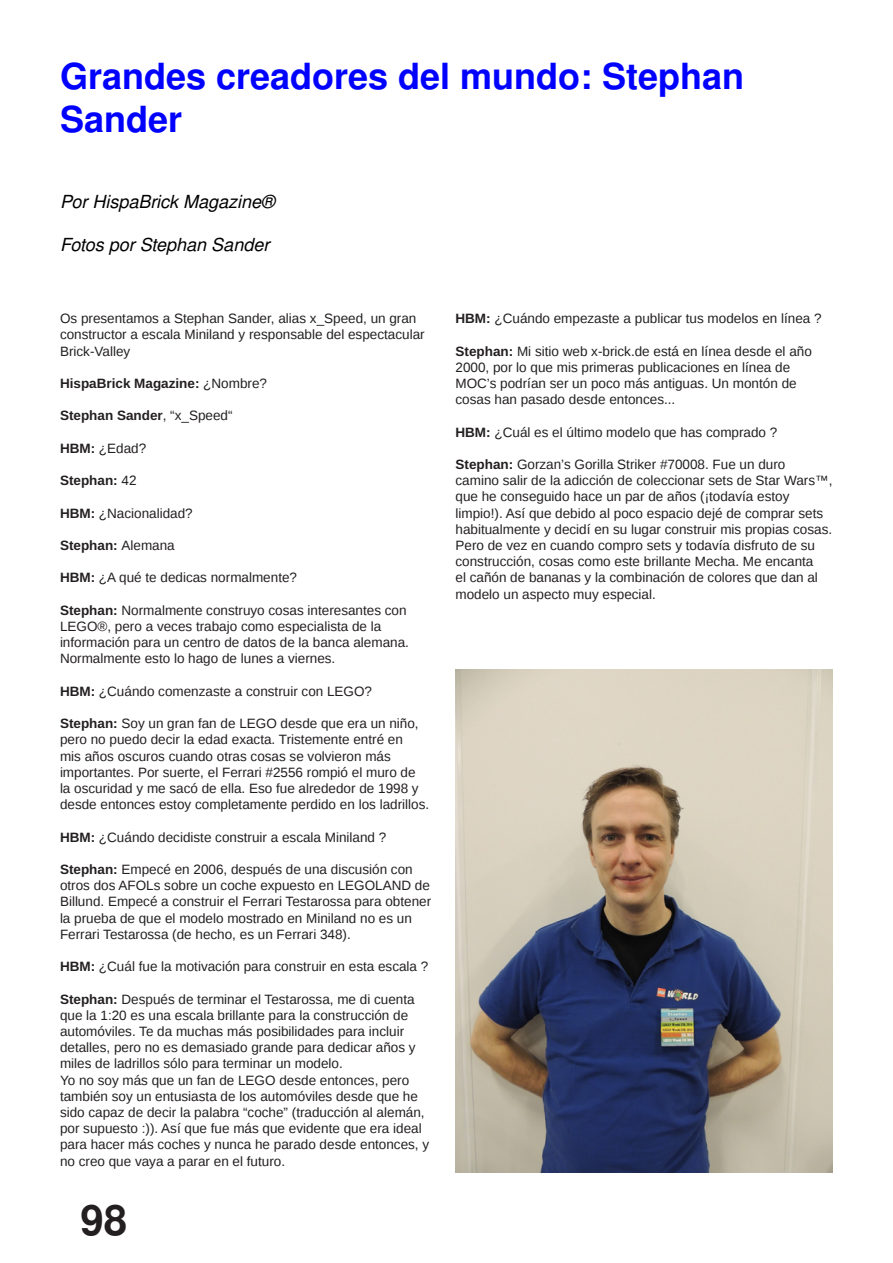
<style>
.page{position:relative;width:893px;height:1263px;background:#fff}
.page>*{position:absolute;margin:0;border:0;box-sizing:border-box;transform-origin:0 0}
.t1{font:700 42px "Free Sans";color:#231f20}
.t2{font:700 36px/43.2px "Free Sans";color:#00f}
.t3{font:italic 18px "Free Sans";color:#000}
.t4{font:13.5px/16.2px "Liberation Sans";color:#231f20}
.t5{font:700 13.5px "Liberation Sans";color:#231f20}
.s1{font-weight:400}
.s2{font-weight:700}
</style>
<div class="page">
<img style="left:455px;top:670px;width:378px;height:503px">
<h2 class="t2" style="left:60px;top:56px;width:686px">Grandes creadores del mundo: Stephan<br>Sander</h2>
<h3 class="t3" style="left:60px;top:193px;width:216px">Por HispaBrick Magazine®</h3>
<h3 class="t3" style="left:60px;top:236px;width:211px">Fotos por Stephan Sander</h3>
<p class="t4" style="left:60px;top:310px;width:366px">Os presentamos a Stephan Sander, alias x_Speed, un gran constructor a escala Miniland y responsable del espectacular<br>Brick-Valley</p>
<p class="t5" style="left:60px;top:376px;width:209px">HispaBrick Magazine: <span class="s1">¿Nombre?</span></p>
<p class="t5" style="left:60px;top:408px;width:174px">Stephan Sander<span class="s1">, “x_Speed“</span></p>
<p class="t4" style="left:60px;top:440px;width:88px"><span class="s2">HBM:</span> ¿Edad?</p>
<p class="t5" style="left:60px;top:473px;width:78px">Stephan: <span class="s1">42</span></p>
<p class="t4" style="left:60px;top:505px;width:134px"><span class="s2">HBM:</span> ¿Nacionalidad?</p>
<p class="t5" style="left:60px;top:538px;width:116px">Stephan: <span class="s1">Alemana</span></p>
<p class="t4" style="left:60px;top:569px;width:239px"><span class="s2">HBM:</span> ¿A qué te dedicas normalmente?</p>
<p class="t4" style="left:60px;top:602px;width:350px"><span class="s2">Stephan:</span> Normalmente construyo cosas interesantes con LEGO®, pero a veces trabajo como especialista de la información para un centro de datos de la banca alemana.<br>Normalmente esto lo hago de lunes a viernes.</p>
<p class="t4" style="left:60px;top:683px;width:314px"><span class="s2">HBM:</span> ¿Cuándo comenzaste a construir con LEGO?</p>
<p class="t4" style="left:60px;top:715px;width:371px"><span class="s2">Stephan:</span> Soy un gran fan de LEGO desde que era un niño, pero no puedo decir la edad exacta. Tristemente entré en<br>mis años oscuros cuando otras cosas se volvieron más importantes. Por suerte, el Ferrari #2556 rompió el muro de la oscuridad y me sacó de ella. Eso fue alrededor de 1998 y desde entonces estoy completamente perdido en los ladrillos.</p>
<p class="t4" style="left:60px;top:829px;width:328px"><span class="s2">HBM:</span> ¿Cuándo decidiste construir a escala Miniland ?</p>
<p class="t4" style="left:60px;top:861px;width:373px"><span class="s2">Stephan:</span> Empecé en 2006, después de una discusión con otros dos AFOLs sobre un coche expuesto en LEGOLAND de Billund. Empecé a construir el Ferrari Testarossa para obtener la prueba de que el modelo mostrado en Miniland no es un Ferrari Testarossa (de hecho, es un Ferrari 348).</p>
<p class="t4" style="left:60px;top:958px;width:370px"><span class="s2">HBM:</span> ¿Cuál fue la motivación para construir en esta escala ?</p>
<p class="t4" style="left:60px;top:991px;width:371px"><span class="s2">Stephan:</span> Después de terminar el Testarossa, me di cuenta que la 1:20 es una escala brillante para la construcción de automóviles. Te da muchas más posibilidades para incluir detalles, pero no es demasiado grande para dedicar años y miles de ladrillos sólo para terminar un modelo.<br>Yo no soy más que un fan de LEGO desde entonces, pero también soy un entusiasta de los automóviles desde que he sido capaz de decir la palabra “coche” (traducción al alemán, por supuesto :)). Así que fue más que evidente que era ideal para hacer más coches y nunca he parado desde entonces, y no creo que vaya a parar en el futuro.</p>
<h1 class="t1" style="left:80px;top:1201px;width:48px">98</h1>
<p class="t4" style="left:455px;top:310px;width:368px"><span class="s2">HBM:</span> ¿Cuándo empezaste a publicar tus modelos en línea ?</p>
<p class="t4" style="left:455px;top:343px;width:358px"><span class="s2">Stephan:</span> Mi sitio web x-brick.de está en línea desde el año 2000, por lo que mis primeras publicaciones en línea de MOC’s podrían ser un poco más antiguas. Un montón de cosas han pasado desde entonces...</p>
<p class="t4" style="left:455px;top:424px;width:323px"><span class="s2">HBM:</span> ¿Cuál es el último modelo que has comprado ?</p>
<p class="t4" style="left:455px;top:456px;width:378px"><span class="s2">Stephan:</span> Gorzan’s Gorilla Striker #70008. Fue un duro<br>camino salir de la adicción de coleccionar sets de Star Wars™, que he conseguido hace un par de años (¡todavía estoy limpio!). Así que debido al poco espacio dejé de comprar sets habitualmente y decidí en su lugar construir mis propias cosas.<br>Pero de vez en cuando compro sets y todavía disfruto de su construcción, cosas como este brillante Mecha. Me encanta<br>el cañón de bananas y la combinación de colores que dan al modelo un aspecto muy especial.</p>
</div>
